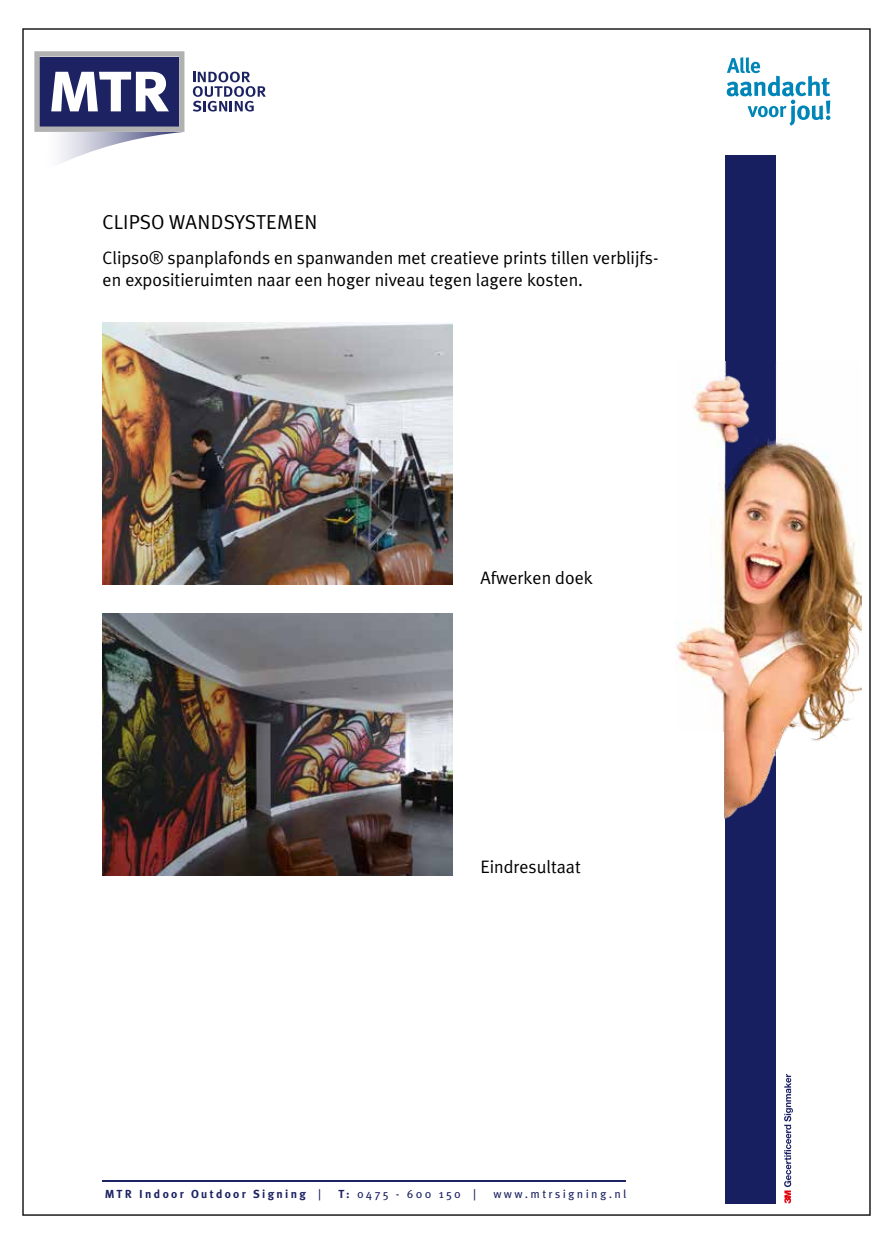
<style>
.page{position:relative;width:893px;height:1240px;background:#fff}
.page>*{position:absolute;margin:0;border:0;box-sizing:border-box;transform-origin:0 0}
.t1{font:20.25px "Meta Plus Normal";letter-spacing:.005em;color:#000}
.t2{font:18px/21.6px "Meta Plus Normal";color:#000}
.t3{font:11.7px "Meta Pro";letter-spacing:.2em;color:#1d2362}
.t4{font:700 11.7px "Meta Plus";letter-spacing:.2em;color:#1d2362}
.s1{font-family:"Meta Pro";font-weight:400}
.s2{font-family:"Meta Plus";font-weight:700}
</style>
<div class="page">
<div style="left:22px;top:28px;width:849px;height:1187px;background:#fff;border:2px solid #1d1d1b"></div>
<img style="left:103px;top:322px;width:349px;height:262px">
<img style="left:103px;top:613px;width:349px;height:262px">
<svg style="left:727px;top:57px;width:103px;height:69px"></svg>
<div style="left:725px;top:155px;width:51px;height:1048px;background:#171f61"></div>
<img style="left:675px;top:361px;width:187px;height:459px">
<svg style="left:784px;top:1074px;width:9px;height:129px"></svg>
<svg style="left:193px;top:72px;width:73px;height:40px"></svg>
<svg style="left:34px;top:51px;width:150px;height:112px"></svg>
<hr style="left:103px;top:1180px;width:523px;height:1px;background:#1d2362">
<div style="left:675px;top:732px;width:49px;height:110px;background:#fff"></div>
<div style="left:776px;top:749px;width:49px;height:109px;background:#fff"></div>
<p class="t1" style="left:103px;top:210px;width:216px">CLIPSO WANDSYSTEMEN</p>
<p class="t2" style="left:103px;top:247px;width:557px">Clipso® spanplafonds en spanwanden met creatieve prints tillen verblijfs&shy;en expositieruimten naar een hoger niveau tegen lagere kosten.</p>
<p class="t2" style="left:480px;top:567px;width:114px">Afwerken doek</p>
<p class="t2" style="left:480px;top:855px;width:102px">Eindresultaat</p>
<p class="t4" style="left:105px;top:1187px;width:218px">MTR Indoor Outdoor Signing <span class="s1">|</span></p>
<p class="t3" style="left:338px;top:1186px;width:139px"><span class="s2">T:</span> 0475 - 600 150 |</p>
<p class="t3" style="left:493px;top:1186px;width:134px">www.mtrsigning.nl</p>
</div>
